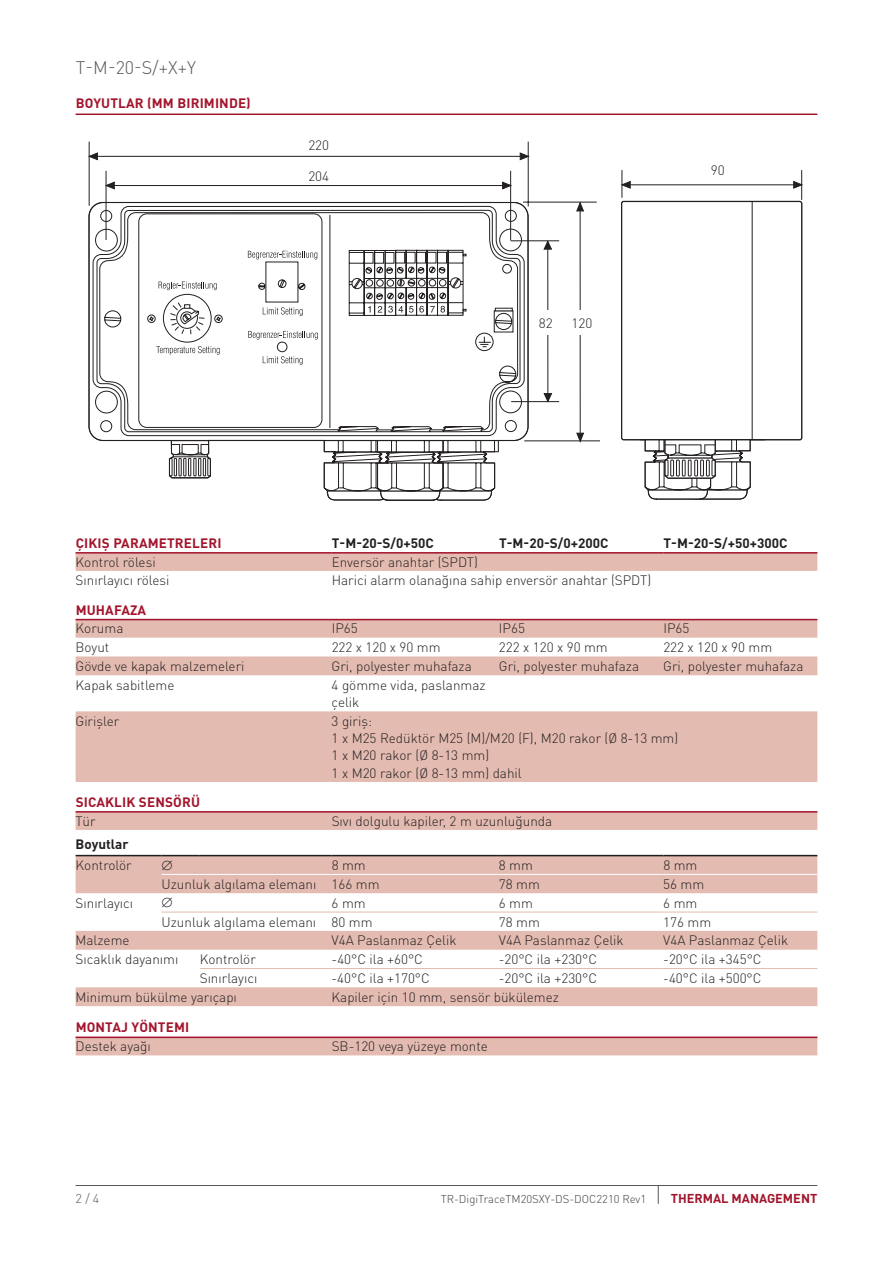
<style>
.page{position:relative;width:893px;height:1263px;background:#fff}
.page>*{position:absolute;margin:0;border:0;box-sizing:border-box;transform-origin:0 0}
.t1{font:300 18px "DIN Pro";color:#57585a}
.t2{font:300 13.5px/17.2px "DIN Pro";color:#231f20}
.t3{font:700 13.5px "DIN Pro";letter-spacing:.01em;color:#a3152c}
.t4{font:700 13.5px "DIN Pro";color:#231f20}
.t5{font:700 12.75px "DIN Pro";color:#a3152c}
.t6{font:300 12.75px "DIN Pro";color:#57585a}
.t7{font:300 11.25px "DIN Pro";color:#3e3e3f}
</style>
<div class="page">
<hr style="left:76px;top:1185px;width:741px;height:1px;background:#57585a">
<svg style="left:658px;top:1186px;width:1px;height:18px"></svg>
<hr style="left:76px;top:114px;width:741px;height:1px;background:#a3152c">
<svg style="left:621px;top:170px;width:182px;height:330px"></svg>
<hr style="left:640px;top:439px;width:125px;height:1px;background:#231f20">
<hr style="left:580px;top:210px;width:1px;height:224px;background:#231f20">
<svg style="left:576px;top:433px;width:8px;height:10px"></svg>
<svg style="left:576px;top:201px;width:8px;height:10px"></svg>
<hr style="left:97px;top:156px;width:424px;height:1px;background:#231f20">
<svg style="left:88px;top:152px;width:10px;height:8px"></svg>
<svg style="left:520px;top:152px;width:10px;height:8px"></svg>
<hr style="left:547px;top:249px;width:1px;height:145px;background:#231f20">
<hr style="left:511px;top:401px;width:48px;height:1px;background:#231f20">
<hr style="left:524px;top:441px;width:76px;height:1px;background:#231f20">
<hr style="left:511px;top:241px;width:48px;height:1px;background:#231f20">
<hr style="left:523px;top:202px;width:74px;height:1px;background:#231f20">
<hr style="left:528px;top:142px;width:1px;height:64px;background:#231f20">
<hr style="left:89px;top:142px;width:1px;height:64px;background:#231f20">
<svg style="left:543px;top:393px;width:9px;height:10px"></svg>
<svg style="left:543px;top:240px;width:9px;height:10px"></svg>
<hr style="left:114px;top:185px;width:389px;height:1px;background:#231f20">
<svg style="left:105px;top:181px;width:10px;height:9px"></svg>
<svg style="left:502px;top:181px;width:10px;height:9px"></svg>
<hr style="left:510px;top:171px;width:1px;height:70px;background:#231f20">
<hr style="left:106px;top:171px;width:1px;height:69px;background:#231f20">
<div style="left:540px;top:310px;width:55px;height:24px;background:#fff"></div>
<svg style="left:88px;top:201px;width:441px;height:288px"></svg>
<svg style="left:324px;top:250px;width:171px;height:251px"></svg>
<svg style="left:76px;top:554px;width:741px;height:501px"></svg>
<hr style="left:162px;top:874px;width:38px;height:1px;background:#fff">
<hr style="left:200px;top:874px;width:132px;height:1px;background:#fff">
<hr style="left:332px;top:874px;width:167px;height:1px;background:#fff">
<hr style="left:499px;top:874px;width:164px;height:1px;background:#fff">
<hr style="left:663px;top:874px;width:154px;height:1px;background:#fff">
<hr style="left:162px;top:912px;width:38px;height:1px;background:#e3bbb1">
<hr style="left:200px;top:912px;width:132px;height:1px;background:#e3bbb1">
<hr style="left:332px;top:912px;width:167px;height:1px;background:#e3bbb1">
<hr style="left:499px;top:912px;width:164px;height:1px;background:#e3bbb1">
<hr style="left:663px;top:912px;width:154px;height:1px;background:#e3bbb1">
<hr style="left:200px;top:968px;width:132px;height:1px;background:#e3bbb1">
<hr style="left:332px;top:968px;width:167px;height:1px;background:#e3bbb1">
<hr style="left:499px;top:968px;width:164px;height:1px;background:#e3bbb1">
<hr style="left:663px;top:968px;width:154px;height:1px;background:#e3bbb1">
<hr style="left:76px;top:855px;width:86px;height:1px;background:#231f20">
<hr style="left:162px;top:855px;width:38px;height:1px;background:#231f20">
<hr style="left:200px;top:855px;width:132px;height:1px;background:#231f20">
<hr style="left:332px;top:855px;width:167px;height:1px;background:#231f20">
<hr style="left:499px;top:855px;width:164px;height:1px;background:#231f20">
<hr style="left:663px;top:855px;width:154px;height:1px;background:#231f20">
<hr style="left:76px;top:552px;width:256px;height:2px;background:#a3152c">
<hr style="left:332px;top:552px;width:167px;height:2px;background:#a3152c">
<hr style="left:499px;top:552px;width:164px;height:2px;background:#a3152c">
<hr style="left:663px;top:552px;width:154px;height:2px;background:#a3152c">
<hr style="left:76px;top:619px;width:741px;height:1px;background:#a3152c">
<hr style="left:76px;top:811px;width:741px;height:2px;background:#a3152c">
<hr style="left:76px;top:1036px;width:741px;height:2px;background:#a3152c">
<svg style="left:162px;top:860px;width:10px;height:10px"></svg>
<svg style="left:162px;top:897px;width:10px;height:10px"></svg>
<h1 class="t1" style="left:76px;top:55px;width:122px">T-M-20-S/+x+y</h1>
<p class="t3" style="left:76px;top:93px;width:177px">BOYUTLAR (MM BIRIM INDE)</p>
<p class="t2" style="left:308px;top:136px;width:22px">220</p>
<p class="t2" style="left:308px;top:167px;width:22px">204</p>
<p class="t2" style="left:539px;top:313px;width:15px">82</p>
<p class="t2" style="left:572px;top:313px;width:22px">120</p>
<p class="t2" style="left:711px;top:161px;width:15px">90</p>
<p class="t3" style="left:76px;top:534px;width:147px">ÇI KIŞ PARAM ETRELERI</p>
<p class="t4" style="left:332px;top:534px;width:104px">T-M-20-S/0+50C</p>
<p class="t4" style="left:499px;top:534px;width:111px">T-M-20-S/0+200C</p>
<p class="t4" style="left:663px;top:534px;width:126px">T-M-20-S/+50+300C</p>
<p class="t2" style="left:76px;top:553px;width:82px">Kontrol rölesi</p>
<p class="t2" style="left:332px;top:553px;width:148px">Enversör anahtar (SPDT)</p>
<p class="t2" style="left:76px;top:571px;width:95px">Sınırlayıcı rölesi</p>
<p class="t2" style="left:332px;top:571px;width:321px">Harici alarm olanağına sahip enversör anahtar (SPDT)</p>
<p class="t3" style="left:76px;top:600px;width:72px">MUHAFAZA</p>
<p class="t2" style="left:76px;top:619px;width:49px">Koruma</p>
<p class="t2" style="left:332px;top:619px;width:28px">IP65</p>
<p class="t2" style="left:499px;top:619px;width:28px">IP65</p>
<p class="t2" style="left:663px;top:619px;width:28px">IP65</p>
<p class="t2" style="left:76px;top:638px;width:35px">Boyut</p>
<p class="t2" style="left:332px;top:638px;width:110px">222 x 120 x 90 mm</p>
<p class="t2" style="left:499px;top:638px;width:110px">222 x 120 x 90 mm</p>
<p class="t2" style="left:663px;top:638px;width:110px">222 x 120 x 90 mm</p>
<p class="t2" style="left:76px;top:657px;width:170px">Gövde ve kapak malzemeleri</p>
<p class="t2" style="left:332px;top:657px;width:142px">Gri, polyester muhafaza</p>
<p class="t2" style="left:499px;top:657px;width:142px">Gri, polyester muhafaza</p>
<p class="t2" style="left:663px;top:657px;width:142px">Gri, polyester muhafaza</p>
<p class="t2" style="left:76px;top:676px;width:100px">Kapak sabitleme</p>
<p class="t2" style="left:332px;top:676px;width:155px">4 gömme vida, paslanmaz çelik</p>
<p class="t2" style="left:76px;top:712px;width:45px">Girişler</p>
<p class="t2" style="left:332px;top:712px;width:348px">3 giriş:<br>1 x M25 Redüktör M25 (M)/M20 (F), M20 rakor (Ø 8‑ 13 mm)<br>1 x M20 rakor (Ø 8‑ 13 mm)<br>1 x M20 rakor (Ø 8‑ 13 mm) dahil</p>
<p class="t3" style="left:76px;top:793px;width:124px">SICAKLI K SENSÖRÜ</p>
<p class="t2" style="left:76px;top:812px;width:21px">Tür</p>
<p class="t2" style="left:332px;top:812px;width:222px">Sıvı dolgulu kapiler, 2 m uzunluğunda</p>
<p class="t4" style="left:76px;top:835px;width:54px">BOYUTLAR</p>
<p class="t2" style="left:76px;top:856px;width:58px">Kontrolör</p>
<p class="t2" style="left:332px;top:856px;width:36px">8 mm</p>
<p class="t2" style="left:499px;top:856px;width:36px">8 mm</p>
<p class="t2" style="left:663px;top:856px;width:36px">8 mm</p>
<p class="t2" style="left:162px;top:875px;width:220px">Uzunluk algılama elemanı 166 mm</p>
<p class="t2" style="left:499px;top:875px;width:43px">78 mm</p>
<p class="t2" style="left:663px;top:875px;width:43px">56 mm</p>
<p class="t2" style="left:76px;top:894px;width:59px">Sınırlayıcı</p>
<p class="t2" style="left:332px;top:894px;width:36px">6 mm</p>
<p class="t2" style="left:499px;top:894px;width:36px">6 mm</p>
<p class="t2" style="left:663px;top:894px;width:36px">6 mm</p>
<p class="t2" style="left:162px;top:912px;width:213px">Uzunluk algılama elemanı 80 mm</p>
<p class="t2" style="left:499px;top:912px;width:43px">78 mm</p>
<p class="t2" style="left:663px;top:912px;width:49px">176 mm</p>
<p class="t2" style="left:76px;top:931px;width:56px">Malzeme</p>
<p class="t2" style="left:332px;top:931px;width:126px">V4A Paslanmaz Çelik</p>
<p class="t2" style="left:499px;top:931px;width:126px">V4A Paslanmaz Çelik</p>
<p class="t2" style="left:663px;top:931px;width:126px">V4A Paslanmaz Çelik</p>
<p class="t2" style="left:76px;top:950px;width:104px">Sıcaklık dayanımı</p>
<p class="t2" style="left:200px;top:950px;width:58px">Kontrolör</p>
<p class="t2" style="left:332px;top:950px;width:93px">-40°C ila +60°C</p>
<p class="t2" style="left:499px;top:950px;width:100px">-20°C ila +230°C</p>
<p class="t2" style="left:663px;top:950px;width:100px">-20°C ila +345°C</p>
<p class="t2" style="left:200px;top:969px;width:59px">Sınırlayıcı</p>
<p class="t2" style="left:332px;top:969px;width:100px">-40°C ila +170°C</p>
<p class="t2" style="left:499px;top:969px;width:100px">-20°C ila +230°C</p>
<p class="t2" style="left:663px;top:969px;width:100px">-40°C ila +500°C</p>
<p class="t2" style="left:75px;top:988px;width:163px">Minimum bükülme yarıçapı</p>
<p class="t2" style="left:332px;top:988px;width:229px">Kapiler için 10 mm, sensör bükülemez</p>
<p class="t3" style="left:76px;top:1018px;width:115px">MONTAJ YÖNTEM I</p>
<p class="t2" style="left:76px;top:1037px;width:77px">Destek ayağı</p>
<p class="t2" style="left:332px;top:1037px;width:158px">SB‑ 120 veya yüzeye monte</p>
<p class="t6" style="left:76px;top:1190px;width:25px">2 / 4</p>
<p class="t7" style="left:441px;top:1191px;width:207px">TR-DigiTraceTM20SXY-DS-DOC2210 Rev1</p>
<p class="t5" style="left:671px;top:1190px;width:148px">THERMAL MANAGEMENT</p>
</div>
